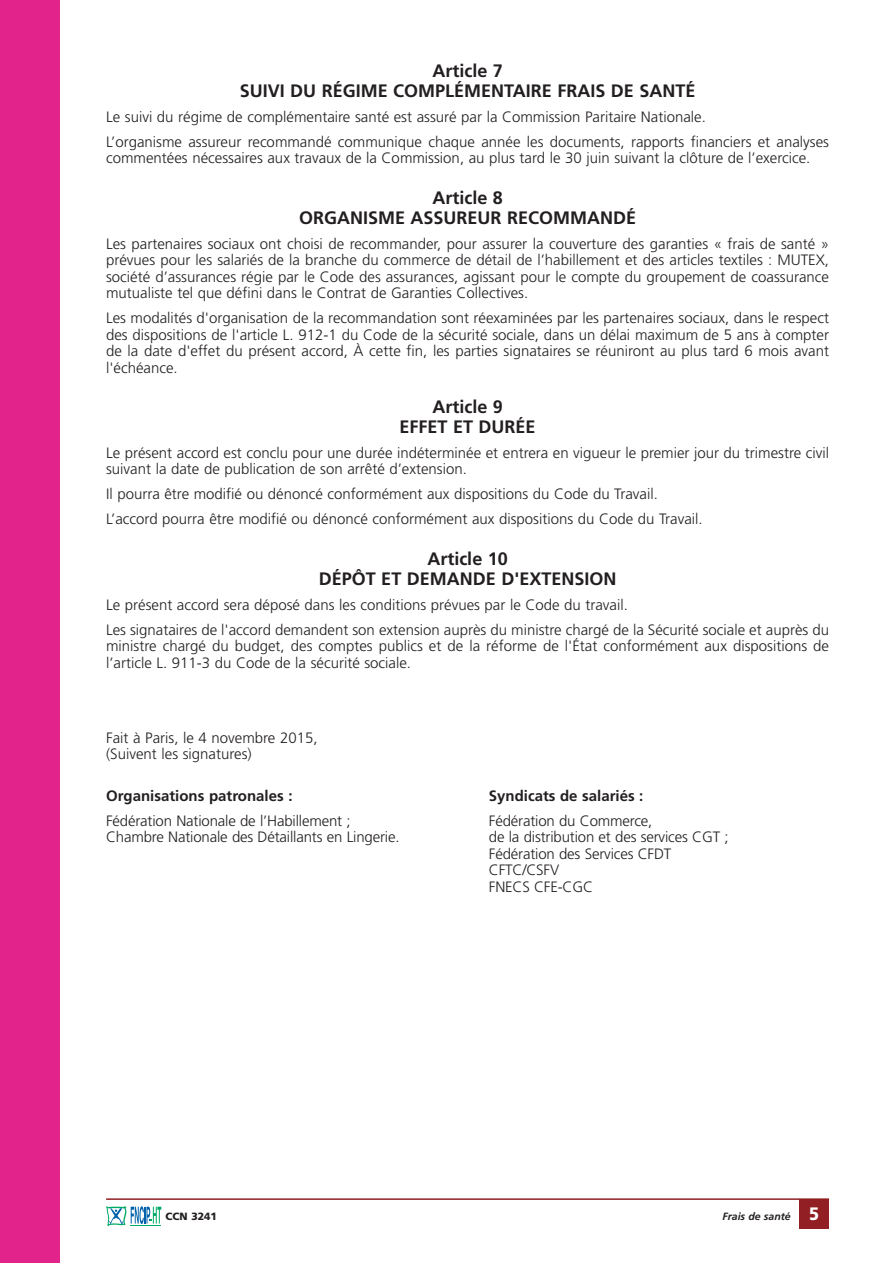
<style>
.page{position:relative;width:893px;height:1263px;background:#fff}
.page>*{position:absolute;margin:0;border:0;box-sizing:border-box;transform-origin:0 0}
.t1{font:700 18px/19.5px "Frutiger";color:#231f20;text-align:center}
.t2{font:300 15px/16.5px "Frutiger";color:#231f20}
.t3{font:700 15px "Frutiger";color:#231f20}
.t4{font:italic 700 10.5px "Frutiger";color:#231f20}
.t5{font:900 10.5px "Frutiger";color:#231f20}
.s1{font-weight:900;font-style:normal;font-size:18px;color:#fff}
</style>
<div class="page">
<div style="left:0;top:0;width:59px;height:1263px;background:#e2238c"></div>
<div style="left:799px;top:1199px;width:30px;height:30px;background:#911f23"></div>
<hr style="left:106px;top:1198px;width:723px;height:2px;background:#911f23">
<svg style="left:106px;top:1206px;width:55px;height:20px"></svg>
<hr style="left:131px;top:1225px;width:30px;height:1px;background:#00ab66">
<p class="t1" style="left:240px;top:63px;width:457px">Article 7<br>SUIVI DU RÉGIME COMPLÉMENTAIRE FRAIS DE SANTÉ</p>
<p class="t2" style="left:106px;top:105px;width:724px;line-height:25px">Le suivi du régime de complémentaire santé est assuré par la Commission Paritaire Nationale.<br>L’organisme assureur recommandé communique chaque année les documents, rapports financiers et analyses</p>
<p class="t2" style="left:106px;top:151px;width:706px">commentées nécessaires aux travaux de la Commission, au plus tard le 30 juin suivant la clôture de l’exercice.</p>
<p class="t1" style="left:299px;top:190px;width:338px">Article 8<br>ORGANISME ASSUREUR RECOMMANDÉ</p>
<p class="t2" style="left:106px;top:236px;width:724px;text-align:justify">Les partenaires sociaux ont choisi de recommander, pour assurer la couverture des garanties « frais de santé » prévues pour les salariés de la branche du commerce de détail de l’habillement et des articles textiles : MUTEX, société d’assurances régie par le Code des assurances, agissant pour le compte du groupement de coassurance mutualiste tel que défini dans le Contrat de Garanties Collectives.</p>
<p class="t2" style="left:106px;top:311px;width:724px;text-align:justify">Les modalités d'organisation de la recommandation sont réexaminées par les partenaires sociaux, dans le respect des dispositions de l'article L. 912-1 du Code de la sécurité sociale, dans un délai maximum de 5 ans à compter de la date d'effet du présent accord, À cette fin, les parties signataires se réuniront au plus tard 6 mois avant l'échéance.</p>
<p class="t1" style="left:399px;top:399px;width:138px">Article 9<br>EFFET ET DURÉE</p>
<p class="t2" style="left:106px;top:446px;width:724px">Le présent accord est conclu pour une durée indéterminée et entrera en vigueur le premier jour du trimestre civil suivant la date de publication de son arrêté d’extension.</p>
<p class="t2" style="left:106px;top:483px;width:598px;line-height:25px">Il pourra être modifié ou dénoncé conformément aux dispositions du Code du Travail.<br>L’accord pourra être modifié ou dénoncé conformément aux dispositions du Code du Travail.</p>
<p class="t1" style="left:319px;top:551px;width:299px">Article 10<br>DÉPÔT ET DEMANDE D'EXTENSION</p>
<p class="t2" style="left:106px;top:593px;width:724px;line-height:25px">Le présent accord sera déposé dans les conditions prévues par le Code du travail.<br>Les signataires de l'accord demandent son extension auprès du ministre chargé de la Sécurité sociale et auprès du</p>
<p class="t2" style="left:106px;top:639px;width:724px">ministre chargé du budget, des comptes publics et de la réforme de l'État conformément aux dispositions de l’article L. 911-3 du Code de la sécurité sociale.</p>
<p class="t2" style="left:106px;top:730px;width:213px">Fait à Paris, le 4 novembre 2015, (Suivent les signatures)</p>
<p class="t3" style="left:106px;top:789px;width:188px">Organisations patronales :</p>
<p class="t3" style="left:489px;top:789px;width:156px">Syndicats de salariés :</p>
<p class="t2" style="left:106px;top:813px;width:246px">Fédération Nationale de l’Habillement ;</p>
<p class="t2" style="left:489px;top:813px;width:165px">Fédération du Commerce,</p>
<p class="t2" style="left:106px;top:830px;width:295px">Chambre Nationale des Détaillants en Lingerie.</p>
<p class="t2" style="left:489px;top:830px;width:241px">de la distribution et des services CGT ;<br>Fédération des Services CFDT<br>CFTC/CSFV<br>FNECS CFE-CGC</p>
<p class="t5" style="left:166px;top:1212px;width:53px">CCN 3241</p>
<p class="t4" style="left:722px;top:1212px;width:98px">Frais de santé <span class="s1">5</span></p>
</div>
